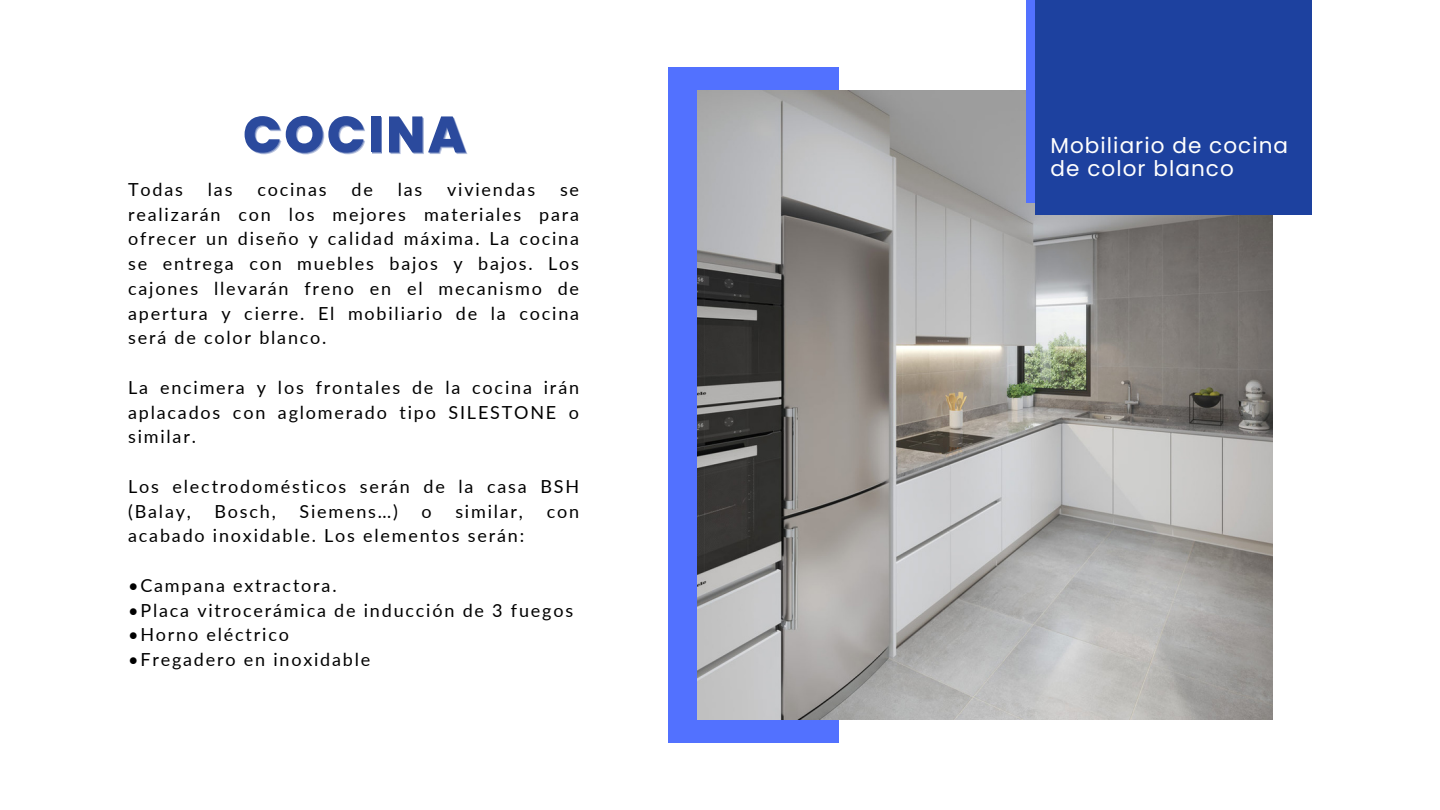
<style>
.page{position:relative;width:1440px;height:810px;background:#fff}
.page>*{position:absolute;margin:0;border:0;box-sizing:border-box;transform-origin:0 0}
.t1{font:800 50.9px "Poppins";letter-spacing:.05em;color:#2b4a9d}
.t2{font:21.5px/22.2px "Poppins";letter-spacing:.05em;color:#fff}
.t3{font:18px/24.8px "Lato";letter-spacing:.1em;color:#000;text-align:justify}
</style>
<div class="page">
<div style="left:669px;top:68px;width:170px;height:674px;background:#5271ff"></div>
<img style="left:697px;top:90px;width:576px;height:630px">
<div style="left:1026px;top:0;width:224px;height:203px;background:#5271ff"></div>
<div style="left:1035px;top:0;width:277px;height:215px;background:#1d419f"></div>
<h1 class="t1" style="left:243px;top:99px;width:225px">COCINA</h1>
<p class="t3" style="left:128px;top:176px;width:56px">Todas</p>
<p class="t3" style="left:208px;top:176px;width:26px">las</p>
<p class="t3" style="left:257px;top:176px;width:71px">cocinas</p>
<p class="t3" style="left:351px;top:176px;width:23px">de</p>
<p class="t3" style="left:398px;top:176px;width:26px">las</p>
<p class="t3" style="left:447px;top:176px;width:89px">viviendas</p>
<p class="t3" style="left:128px;top:176px;width:452px;text-indent:432px">se realizarán con los mejores materiales para ofrecer un diseño y calidad máxima. La cocina se entrega con muebles bajos y bajos. Los cajones llevarán freno en el mecanismo de apertura y cierre. El mobiliario de la cocina será de color blanco.</p>
<p class="t3" style="left:128px;top:374px;width:452px">La encimera y los frontales de la cocina irán aplacados con aglomerado tipo SILESTONE o similar.</p>
<p class="t3" style="left:128px;top:473px;width:452px">Los electrodomésticos serán de la casa BSH (Balay,</p>
<p class="t3" style="left:215px;top:498px;width:63px">Bosch,</p>
<p class="t3" style="left:300px;top:498px;width:100px">Siemens…)</p>
<p class="t3" style="left:422px;top:498px;width:12px">o</p>
<p class="t3" style="left:455px;top:498px;width:69px">similar,</p>
<p class="t3" style="left:547px;top:498px;width:34px">con</p>
<p class="t3" style="left:128px;top:523px;width:398px">acabado inoxidable. Los elementos serán:</p>
<p class="t3" style="left:128px;top:572px;width:210px">•Campana extractora.</p>
<p class="t3" style="left:128px;top:597px;width:446px">•Placa vitrocerámica de inducción de 3 fuegos</p>
<p class="t3" style="left:128px;top:622px;width:162px">•Horno eléctrico</p>
<p class="t3" style="left:128px;top:647px;width:244px">•Fregadero en inoxidable</p>
<h2 class="t2" style="left:1051px;top:135px;width:239px">Mobiliario de cocina de color blanco</h2>
</div>
